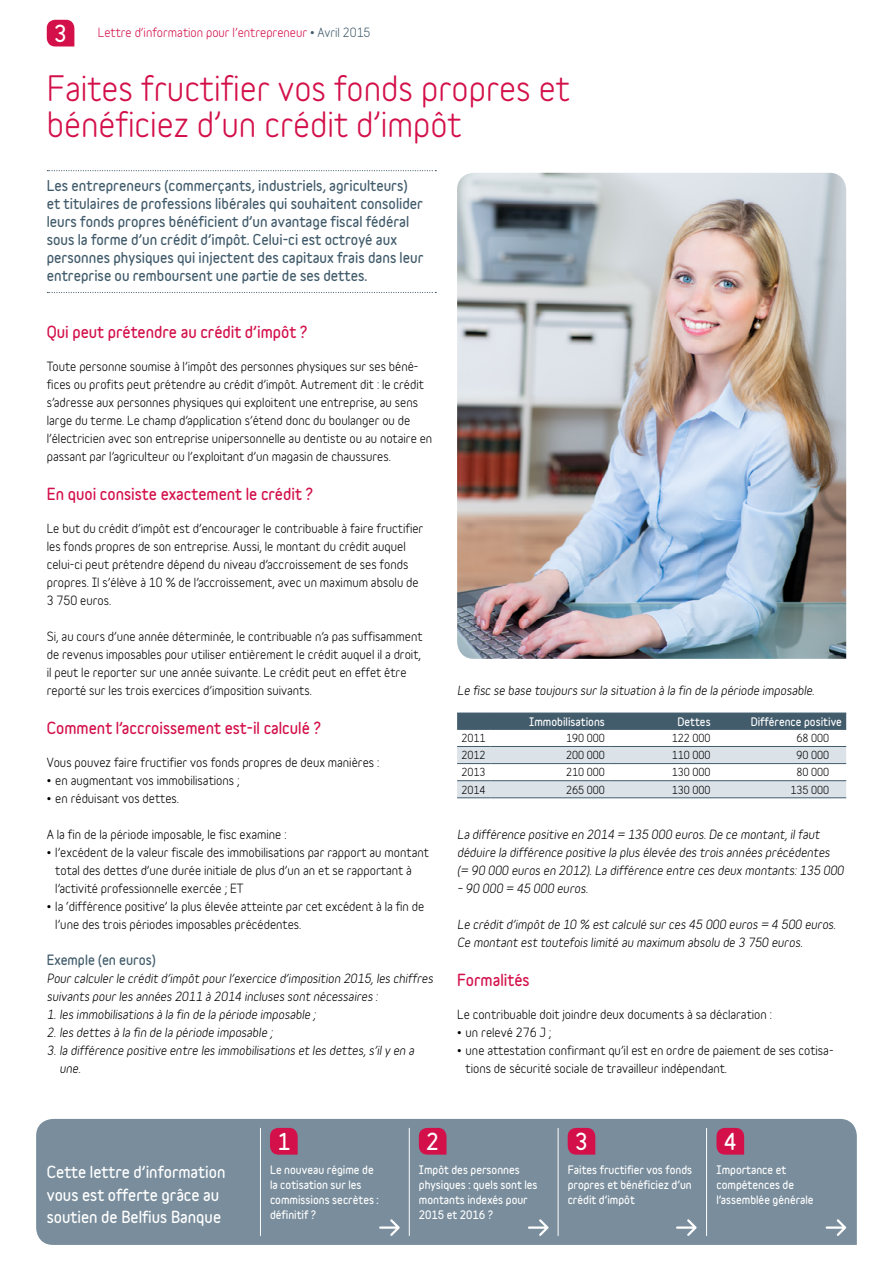
<style>
.page{position:relative;width:893px;height:1263px;background:#fff}
.page>*{position:absolute;margin:0;border:0;box-sizing:border-box;transform-origin:0 0}
.Titel{font:33px/36px "Belfius Normal";color:#d3104a}
.t1{font:700 21px "Belfius Normal";color:#fff}
.Tussentitel_1{font:700 15px "Belfius Normal";color:#d3104a}
.t2{font:700 15px/22.5px "Belfius Normal";color:#fff}
.Inleiding{font:700 13.5px/18px "Belfius Normal";color:#425c6c}
.Tussentitel_2{font:700 12.75px "Belfius Normal";color:#425c6c}
.Tekst{font:12px/18px "Belfius Normal";color:#000}
.Tekst-2{font:italic 12px/18px "Belfius Normal";color:#000}
.Opsomming_cijfer{font:italic 12px/18px "Belfius Normal";color:#000}
.t3{font:12px "Belfius Normal";color:#d3104a}
.Tabel__kopje{font:700 10.5px/15px "Belfius Normal";color:#fff}
.Tabel__tekst{font:10.5px "Belfius Normal";color:#000}
.s1{color:#425c6c}
</style>
<div class="page">
<div style="left:36px;top:1119px;width:821px;height:126px;background:#798d9c"></div>
<hr style="left:409px;top:1128px;width:1px;height:108px;background:#fff">
<hr style="left:260px;top:1128px;width:1px;height:108px;background:#fff">
<hr style="left:558px;top:1128px;width:1px;height:108px;background:#fff">
<hr style="left:706px;top:1128px;width:1px;height:108px;background:#fff">
<svg style="left:270px;top:1128px;width:28px;height:26px"></svg>
<svg style="left:419px;top:1128px;width:27px;height:26px"></svg>
<svg style="left:568px;top:1128px;width:27px;height:26px"></svg>
<svg style="left:716px;top:1128px;width:28px;height:26px"></svg>
<svg style="left:47px;top:20px;width:27px;height:26px"></svg>
<svg style="left:379px;top:1219px;width:21px;height:17px"></svg>
<svg style="left:528px;top:1219px;width:21px;height:17px"></svg>
<svg style="left:676px;top:1219px;width:21px;height:17px"></svg>
<svg style="left:826px;top:1219px;width:20px;height:17px"></svg>
<svg style="left:47px;top:170px;width:389px;height:1px"></svg>
<svg style="left:47px;top:292px;width:389px;height:1px"></svg>
<div style="left:457px;top:714px;width:389px;height:15px;background:#425c6c"></div>
<svg style="left:457px;top:747px;width:389px;height:50px"></svg>
<hr style="left:457px;top:746px;width:34px;height:1px;background:#425c6c">
<hr style="left:491px;top:746px;width:118px;height:1px;background:#425c6c">
<hr style="left:609px;top:746px;width:106px;height:1px;background:#425c6c">
<hr style="left:715px;top:746px;width:131px;height:1px;background:#425c6c">
<hr style="left:457px;top:763px;width:34px;height:1px;background:#425c6c">
<hr style="left:491px;top:763px;width:118px;height:1px;background:#425c6c">
<hr style="left:609px;top:763px;width:106px;height:1px;background:#425c6c">
<hr style="left:715px;top:763px;width:131px;height:1px;background:#425c6c">
<hr style="left:457px;top:780px;width:34px;height:1px;background:#425c6c">
<hr style="left:491px;top:780px;width:118px;height:1px;background:#425c6c">
<hr style="left:609px;top:780px;width:106px;height:1px;background:#425c6c">
<hr style="left:715px;top:780px;width:131px;height:1px;background:#425c6c">
<hr style="left:457px;top:797px;width:34px;height:1px;background:#425c6c">
<hr style="left:491px;top:797px;width:118px;height:1px;background:#425c6c">
<hr style="left:609px;top:797px;width:106px;height:1px;background:#425c6c">
<hr style="left:715px;top:797px;width:131px;height:1px;background:#425c6c">
<hr style="left:457px;top:713px;width:34px;height:1px;background:#425c6c">
<hr style="left:491px;top:713px;width:118px;height:1px;background:#425c6c">
<hr style="left:609px;top:713px;width:106px;height:1px;background:#425c6c">
<hr style="left:715px;top:713px;width:131px;height:1px;background:#425c6c">
<hr style="left:457px;top:729px;width:34px;height:1px;background:#425c6c">
<hr style="left:491px;top:729px;width:118px;height:1px;background:#425c6c">
<hr style="left:609px;top:729px;width:106px;height:1px;background:#425c6c">
<hr style="left:715px;top:729px;width:131px;height:1px;background:#425c6c">
<img style="left:457px;top:173px;width:389px;height:486px">
<h2 class="t1" style="left:54px;top:17px;width:14px">3</h2>
<p class="t3" style="left:98px;top:23px;width:274px">Lettre d’information pour l’entrepreneur <span class="s1">• Avril 2015</span></p>
<p class="Titel" style="left:47px;top:67px;width:525px">Faites fructifier vos fonds propres et bénéficiez d’un crédit d’impôt</p>
<p class="Inleiding" style="left:47px;top:176px;width:378px">Les entrepreneurs (commerçants, industriels, agriculteurs) et titulaires de professions libérales qui souhaitent consolider leurs fonds propres bénéficient d’un avantage fiscal fédéral sous la forme d’un crédit d’impôt. Celui-ci est octroyé aux personnes physiques qui injectent des capitaux frais dans leur entreprise ou remboursent une partie de ses dettes.</p>
<p class="Tussentitel_1" style="left:47px;top:320px;width:262px">Qui peut prétendre au crédit d’impôt ?</p>
<p class="Tekst" style="left:47px;top:356px;width:387px">Toute personne soumise à l’impôt des personnes physiques sur ses béné&shy;fices ou profits peut prétendre au crédit d’impôt. Autrement dit : le crédit s’adresse aux personnes physiques qui exploitent une entreprise, au sens large du terme. Le champ d’application s’étend donc du boulanger ou de l’électricien avec son entreprise unipersonnelle au dentiste ou au notaire en passant par l’agriculteur ou l’exploitant d’un magasin de chaussures.</p>
<p class="Tussentitel_1" style="left:47px;top:482px;width:268px">En quoi consiste exactement le crédit ?</p>
<p class="Tekst" style="left:47px;top:518px;width:378px">Le but du crédit d’impôt est d’encourager le contribuable à faire fructifier les fonds propres de son entreprise. Aussi, le montant du crédit auquel celui-ci peut prétendre dépend du niveau d’accroissement de ses fonds propres. Il s’élève à 10 % de l’accroissement, avec un maximum absolu de 3 750 euros.</p>
<p class="Tekst" style="left:47px;top:626px;width:377px">Si, au cours d’une année déterminée, le contribuable n’a pas suffisamment de revenus imposables pour utiliser entièrement le crédit auquel il a droit, il peut le reporter sur une année suivante. Le crédit peut en effet être reporté sur les trois exercices d’imposition suivants.</p>
<p class="Tussentitel_1" style="left:47px;top:716px;width:276px">Comment l’accroissement est-il calculé ?</p>
<p class="Tekst" style="left:47px;top:752px;width:334px">Vous pouvez faire fructifier vos fonds propres de deux manières :</p>
<p class="Tekst" style="left:47px;top:770px;width:194px">• en augmentant vos immobilisations ;</p>
<p class="Tekst" style="left:47px;top:788px;width:134px">• en réduisant vos dettes.</p>
<p class="Tekst" style="left:47px;top:824px;width:241px">A la fin de la période imposable, le fisc examine :</p>
<p class="Tekst" style="left:55px;top:842px;width:375px;text-indent:-9px">• l’excédent de la valeur fiscale des immobilisations par rapport au montant total des dettes d’une durée initiale de plus d’un an et se rapportant à l’activité professionnelle exercée ; ET</p>
<p class="Tekst" style="left:55px;top:896px;width:371px;text-indent:-9px">• la ‘différence positive’ la plus élevée atteinte par cet excédent à la fin de l’une des trois périodes imposables précédentes.</p>
<p class="Tussentitel_2" style="left:47px;top:950px;width:110px">Exemple (en euros)</p>
<p class="Tekst-2" style="left:47px;top:968px;width:388px">Pour calculer le crédit d’impôt pour l’exercice d’imposition 2015, les chiffres suivants pour les années 2011 à 2014 incluses sont nécessaires :</p>
<p class="Opsomming_cijfer" style="left:47px;top:1004px;width:270px">1. les immobilisations à la fin de la période imposable ;</p>
<p class="Opsomming_cijfer" style="left:47px;top:1022px;width:227px">2. les dettes à la fin de la période imposable ;</p>
<p class="Opsomming_cijfer" style="left:60px;top:1040px;width:356px;text-indent:-13px">3. la différence positive entre les immobilisations et les dettes, s’il y en a une.</p>
<p class="Tekst-2" style="left:457px;top:680px;width:359px">Le fisc se base toujours sur la situation à la fin de la période imposable.</p>
<p class="Tabel__kopje" style="left:529px;top:714px;width:77px">Immobilisations</p>
<p class="Tabel__kopje" style="left:677px;top:714px;width:35px">Dettes</p>
<p class="Tabel__kopje" style="left:751px;top:714px;width:93px">Différence positive</p>
<p class="Tabel__tekst" style="left:461px;top:729px;width:26px">2011</p>
<p class="Tabel__tekst" style="left:566px;top:729px;width:40px">190 000</p>
<p class="Tabel__tekst" style="left:672px;top:729px;width:40px">122 000</p>
<p class="Tabel__tekst" style="left:796px;top:729px;width:34px">68 000</p>
<p class="Tabel__tekst" style="left:461px;top:746px;width:26px">2012</p>
<p class="Tabel__tekst" style="left:566px;top:746px;width:40px">200 000</p>
<p class="Tabel__tekst" style="left:672px;top:746px;width:40px">110 000</p>
<p class="Tabel__tekst" style="left:796px;top:746px;width:34px">90 000</p>
<p class="Tabel__tekst" style="left:461px;top:764px;width:26px">2013</p>
<p class="Tabel__tekst" style="left:566px;top:764px;width:40px">210 000</p>
<p class="Tabel__tekst" style="left:672px;top:764px;width:40px">130 000</p>
<p class="Tabel__tekst" style="left:796px;top:764px;width:34px">80 000</p>
<p class="Tabel__tekst" style="left:461px;top:781px;width:26px">2014</p>
<p class="Tabel__tekst" style="left:566px;top:781px;width:40px">265 000</p>
<p class="Tabel__tekst" style="left:672px;top:781px;width:40px">130 000</p>
<p class="Tabel__tekst" style="left:790px;top:781px;width:40px">135 000</p>
<p class="Tekst-2" style="left:457px;top:824px;width:388px">La différence positive en 2014 = 135 000 euros. De ce montant, il faut déduire la différence positive la plus élevée des trois années précédentes (= 90 000 euros en 2012). La différence entre ces deux montants: 135 000</p>
<p class="Tekst-2" style="left:457px;top:878px;width:132px">– 90 000 = 45 000 euros.</p>
<p class="Tekst-2" style="left:457px;top:914px;width:380px">Le crédit d’impôt de 10 % est calculé sur ces 45 000 euros = 4 500 euros.<br>Ce montant est toutefois limité au maximum absolu de 3 750 euros.</p>
<p class="Tussentitel_1" style="left:457px;top:968px;width:74px">Formalités</p>
<p class="Tekst" style="left:457px;top:1004px;width:316px">Le contribuable doit joindre deux documents à sa déclaration :</p>
<p class="Tekst" style="left:457px;top:1022px;width:96px">• un relevé 276 J ;</p>
<p class="Tekst" style="left:466px;top:1040px;width:369px;text-indent:-9px">• une attestation confirmant qu’il est en ordre de paiement de ses cotisa&shy;tions de sécurité sociale de travailleur indépendant.</p>
<p class="t2" style="left:47px;top:1161px;width:180px">Cette lettre d’information vous est offerte grâce au soutien de Belfius Banque</p>
<h2 class="t1" style="left:277px;top:1125px;width:14px">1</h2>
<p class="Tabel__kopje" style="left:270px;top:1161px;width:110px">Le nouveau régime de la cotisation sur les commissions secrètes : définitif ?</p>
<h2 class="t1" style="left:426px;top:1125px;width:14px">2</h2>
<p class="Tabel__kopje" style="left:419px;top:1161px;width:120px">Impôt des personnes physiques : quels sont les montants indexés pour<br>2015 et 2016 ?</p>
<h2 class="t1" style="left:575px;top:1125px;width:14px">3</h2>
<p class="Tabel__kopje" style="left:568px;top:1161px;width:126px;text-align:justify">Faites fructifier vos fonds propres et bénéficiez d’un crédit d’impôt</p>
<h2 class="t1" style="left:724px;top:1125px;width:14px">4</h2>
<p class="Tabel__kopje" style="left:716px;top:1161px;width:99px">Importance et compétences de l’assemblée générale</p>
</div>
